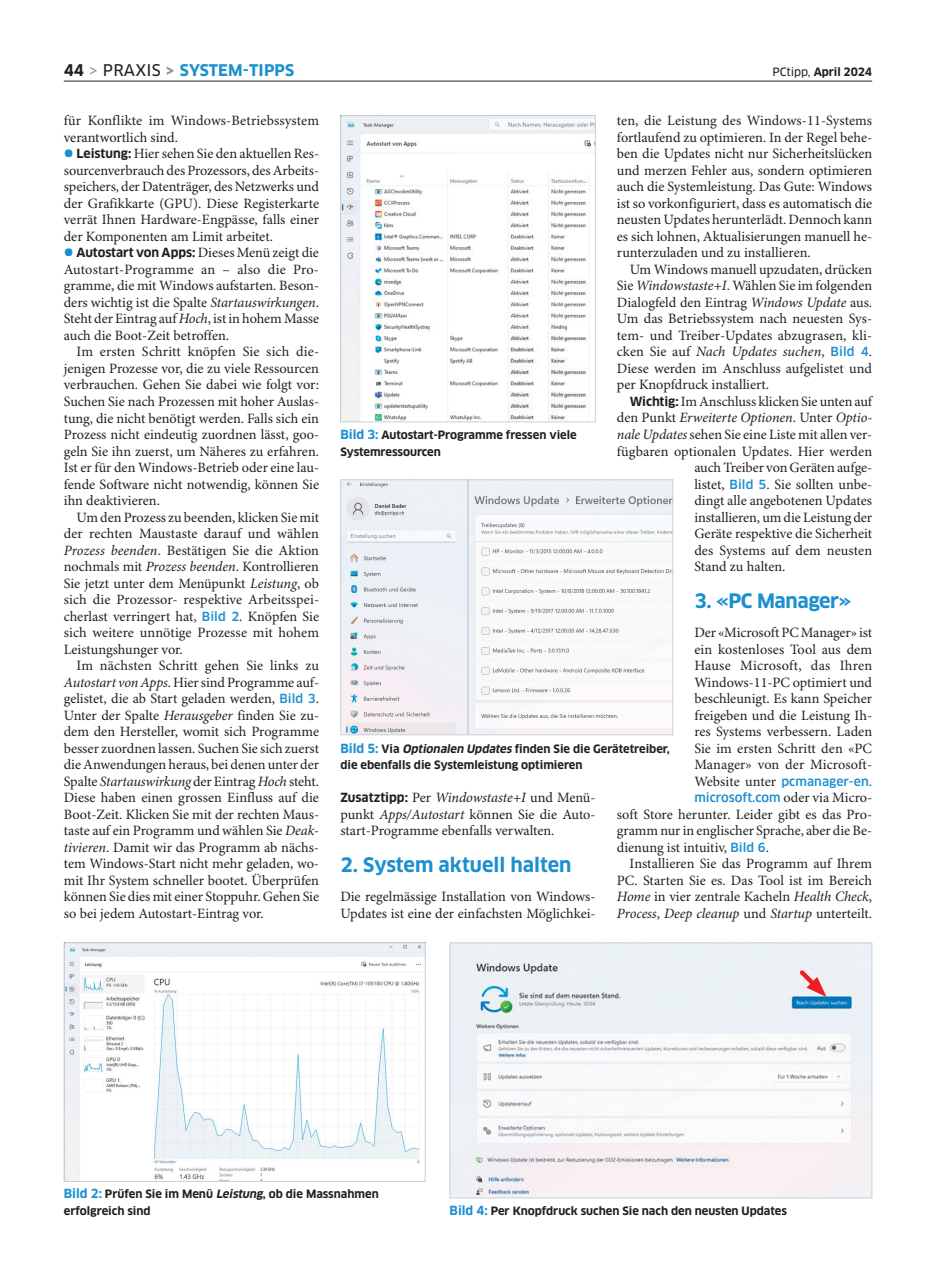
<style>
.page{position:relative;width:936px;height:1276px;background:#fff}
.page>*{position:absolute;margin:0;border:0;box-sizing:border-box;transform-origin:0 0}
.t1{font:700 19.5px "Clan OT";letter-spacing:-.01em;color:#1b8fd0}
.t2{font:700 15.75px "Clan OT";letter-spacing:.01em;color:#1b8fd0}
.t3{font:14.25px/16.5px "Minion Pro";color:#231f20;text-align:justify}
.t4{font:italic 14.25px "Minion Pro";letter-spacing:-.005em;color:#231f20}
.t5{font:500 12.3px/16.5px "Clan OT";color:#1b8fd0}
.t6{font:700 11.25px/16.5px "Clan OT";letter-spacing:-.005em;color:#231f20}
.s1{color:#231f20}
.s2{font-family:"Clan OT News";font-weight:400;color:#939598}
.s3{font-family:"Clan OT News";font-weight:400;color:#231f20}
.s4{color:#939598}
.s5{font-family:"Clan OT News";font-weight:400}
.s6{font-family:"Clan OT";font-weight:700;font-size:24px;color:#1b8fd0}
.s7{font-family:"Clan OT";font-weight:700;font-size:12.3px}
.s8{font-style:italic}
.s9{font-family:"Clan OT";font-weight:500;font-size:12.3px;color:#1b8fd0}
.s10{font-style:normal}
.s11{font-family:"Minion Pro";font-weight:400;font-size:14.25px;color:#231f20}
.s12{font-size:12.3px;color:#1b8fd0}
</style>
<div class="page">
<img style="left:66px;top:944px;width:357px;height:235px">
<div style="left:64px;top:942px;width:361px;height:239px;border:1px solid #c4d3dd"></div>
<img style="left:342px;top:117px;width:251px;height:303px">
<div style="left:340px;top:115px;width:255px;height:307px;border:1px solid #c4d3dd"></div>
<img style="left:451px;top:944px;width:419px;height:252px">
<div style="left:449px;top:942px;width:423px;height:256px;border:1px solid #c4d3dd"></div>
<img style="left:342px;top:481px;width:329px;height:252px">
<div style="left:340px;top:479px;width:128px;height:256px;border:1px solid #c4d3dd"></div>
<div style="left:468px;top:479px;width:205px;height:256px;border:1px solid #c4d3dd"></div>
<svg style="left:795px;top:966px;width:31px;height:31px"></svg>
<hr style="left:64px;top:81px;width:808px;height:1px;background:#231f20">
<p class="t2" style="left:64px;top:61px;width:232px"><span class="s1">44</span> <span class="s2">&gt;</span> <span class="s3">PRAXIS</span> <span class="s4">&gt;</span> SYSTEM-TIPPS</p>
<p class="t6" style="left:772px;top:64px;width:101px"><span class="s5">PCtipp,</span> April 2024</p>
<p class="t3" style="left:64px;top:113px;width:257px">für Konflikte im Windows-Betriebssystem verantwortlich sind.</p>
<p class="t3" style="left:64px;top:146px;width:257px"><span class="s6">•</span> <span class="s7">Leistung:</span> Hier sehen Sie den aktuellen Res&shy;sourcenverbrauch des Prozessors, des Arbeits&shy;speichers, der Datenträger, des Netzwerks und der Grafikkarte (GPU). Diese Registerkarte verrät Ihnen Hardware-Engpässe, falls einer der Komponenten am Limit arbeitet.</p>
<p class="t3" style="left:64px;top:245px;width:257px"><span class="s6">•</span> <span class="s7">Autostart von Apps:</span> Dieses Menü zeigt die Autostart-Programme an – also die Pro&shy;gramme, die mit Windows aufstarten. Beson&shy;ders wichtig ist die Spalte <span class="s8">Startauswirkungen</span>.<br>Steht der Eintrag auf <span class="s8">Hoch</span>, ist in hohem Masse auch die Boot-Zeit betroffen.</p>
<p class="t3" style="left:64px;top:344px;width:257px;text-indent:13px">Im ersten Schritt knöpfen Sie sich die&shy;jenigen Prozesse vor, die zu viele Ressourcen verbrauchen. Gehen Sie dabei wie folgt vor:<br>Suchen Sie nach Prozessen mit hoher Auslas&shy;tung, die nicht benötigt werden. Falls sich ein Prozess nicht eindeutig zuordnen lässt, goo&shy;geln Sie ihn zuerst, um Näheres zu erfahren.<br>Ist er für den Windows-Betrieb oder eine lau&shy;fende Software nicht notwendig, können Sie ihn deaktivieren.</p>
<p class="t3" style="left:64px;top:509px;width:257px;text-indent:13px">Um den Prozess zu beenden, klicken Sie mit der rechten Maustaste darauf und wählen <span class="s8">Prozess beenden</span>. Bestätigen Sie die Aktion nochmals mit <span class="s8">Prozess beenden</span>. Kontrollieren Sie jetzt unter dem Menüpunkt <span class="s8">Leistung</span>, ob sich die Prozessor- respektive Arbeitsspei&shy;cherlast verringert hat, <span class="s9">Bild 2</span>. Knöpfen Sie sich weitere unnötige Prozesse mit hohem Leistungshunger vor.</p>
<p class="t3" style="left:64px;top:658px;width:257px;text-indent:13px">Im nächsten Schritt gehen Sie links zu <span class="s8">Autostart von Apps</span>. Hier sind Programme auf&shy;gelistet, die ab Start geladen werden, <span class="s9">Bild 3</span>.<br>Unter der Spalte <span class="s8">Herausgeber</span> finden Sie zu&shy;dem den Hersteller, womit sich Programme besser zuordnen lassen. Suchen Sie sich zuerst die Anwendungen heraus, bei denen unter der Spalte <span class="s8">Startauswirkung</span> der Eintrag <span class="s8">Hoch</span> steht.<br>Diese haben einen grossen Einfluss auf die Boot-Zeit. Klicken Sie mit der rechten Maus&shy;taste auf ein Programm und wählen Sie <span class="s8">Deak&shy;tivieren</span>. Damit wir das Programm ab nächs&shy;tem Windows-Start nicht mehr geladen, wo&shy;mit Ihr System schneller bootet. Überprüfen können Sie dies mit einer Stoppuhr. Gehen Sie so bei jedem Autostart-Eintrag vor.</p>
<p class="t3" style="left:617px;top:113px;width:257px">ten, die Leistung des Windows-11-Systems fortlaufend zu optimieren. In der Regel behe&shy;ben die Updates nicht nur Sicherheitslücken und merzen Fehler aus, sondern optimieren auch die Systemleistung. Das Gute: Windows ist so vorkonfiguriert, dass es automatisch die neusten Updates herunterlädt. Dennoch kann es sich lohnen, Aktualisierungen manuell he&shy;runterzuladen und zu installieren.</p>
<p class="t3" style="left:617px;top:262px;width:257px;text-indent:13px">Um Windows manuell upzudaten, drücken Sie <span class="s8">Windowstaste+I</span>. Wählen Sie im folgenden Dialogfeld den Eintrag <span class="s8">Windows Update</span> aus.<br>Um das Betriebssystem nach neuesten Sys&shy;tem- und Treiber-Updates abzugrasen, kli&shy;cken Sie auf <span class="s8">Nach Updates suchen</span>, <span class="s9">Bild 4</span>.<br>Diese werden im Anschluss aufgelistet und per Knopfdruck installiert.</p>
<p class="t3" style="left:629px;top:394px;width:244px"><span class="s7">Wichtig:</span> Im Anschluss klicken Sie unten auf</p>
<p class="t4" style="left:617px;top:409px;width:257px"><span class="s10">den Punkt</span> Erweiterte Optionen<span class="s10">. Unter</span> Optio-</p>
<p class="t3" style="left:617px;top:427px;width:257px"><span class="s8">nale Updates</span> sehen Sie eine Liste mit allen ver-</p>
<p class="t3" style="left:617px;top:443px;width:257px">fügbaren optionalen Updates. Hier werden</p>
<p class="t3" style="left:694px;top:460px;width:179px">auch Treiber von Geräten aufge-</p>
<p class="t3" style="left:694px;top:476px;width:179px">listet, <span class="s9">Bild 5</span>. Sie sollten unbe-</p>
<p class="t3" style="left:694px;top:493px;width:179px">dingt alle angebotenen Updates</p>
<p class="t3" style="left:694px;top:509px;width:179px">installieren, um die Leistung der</p>
<p class="t3" style="left:694px;top:526px;width:179px">Geräte respektive die Sicherheit</p>
<p class="t3" style="left:694px;top:542px;width:179px">des Systems auf dem neusten</p>
<p class="t3" style="left:694px;top:559px;width:93px">Stand zu halten.</p>
<h1 class="t1" style="left:694px;top:590px;width:159px">3. «PC Manager»</h1>
<p class="t3" style="left:694px;top:625px;width:179px">Der «Microsoft PC Manager» ist ein kostenloses Tool aus dem Hause Microsoft, das Ihren Windows-11-PC optimiert und beschleunigt. Es kann Speicher freigeben und die Leistung Ih&shy;res Systems verbessern. Laden Sie im ersten Schritt den «PC Manager» von der Microsoft-</p>
<p class="t5" style="left:694px;top:773px;width:179px"><span class="s11">Website unter</span> pcmanager-en. microsoft.com <span class="s11">oder via Micro-</span></p>
<p class="t3" style="left:617px;top:806px;width:257px">soft Store herunter. Leider gibt es das Pro&shy;gramm nur in englischer Sprache, aber die Be&shy;dienung ist intuitiv, <span class="s9">Bild 6</span>.</p>
<p class="t3" style="left:617px;top:856px;width:257px;text-indent:13px">Installieren Sie das Programm auf Ihrem PC. Starten Sie es. Das Tool ist im Bereich <span class="s8">Home</span> in vier zentrale Kacheln <span class="s8">Health Check</span>, <span class="s8">Process</span>, <span class="s8">Deep cleanup</span> und <span class="s8">Startup</span> unterteilt.</p>
<p class="t6" style="left:340px;top:427px;width:238px"><span class="s12">Bild 3:</span> Autostart-Programme fressen viele<br>Systemressourcen</p>
<p class="t6" style="left:340px;top:740px;width:331px"><span class="s12">Bild 5:</span> Via <span class="s8">Optionalen Updates</span> finden Sie die Gerätetreiber, die ebenfalls die Systemleistung optimieren</p>
<p class="t3" style="left:340px;top:790px;width:257px"><span class="s7">Zusatztipp:</span> Per <span class="s8">Windowstaste+I</span> und Menü&shy;punkt <span class="s8">Apps/Autostart</span> können Sie die Auto&shy;start-Programme ebenfalls verwalten.</p>
<h1 class="t1" style="left:340px;top:854px;width:233px">2. System aktuell halten</h1>
<p class="t3" style="left:340px;top:889px;width:257px">Die regelmässige Installation von Windows-<br>Updates ist eine der einfachsten Möglichkei-</p>
<p class="t6" style="left:64px;top:1186px;width:316px"><span class="s12">Bild 2:</span> Prüfen Sie im Menü <span class="s8">Leistung</span>, ob die Massnahmen erfolgreich sind</p>
<p class="t6" style="left:449px;top:1202px;width:339px"><span class="s12">Bild 4:</span> Per Knopfdruck suchen Sie nach den neusten Updates</p>
</div>
